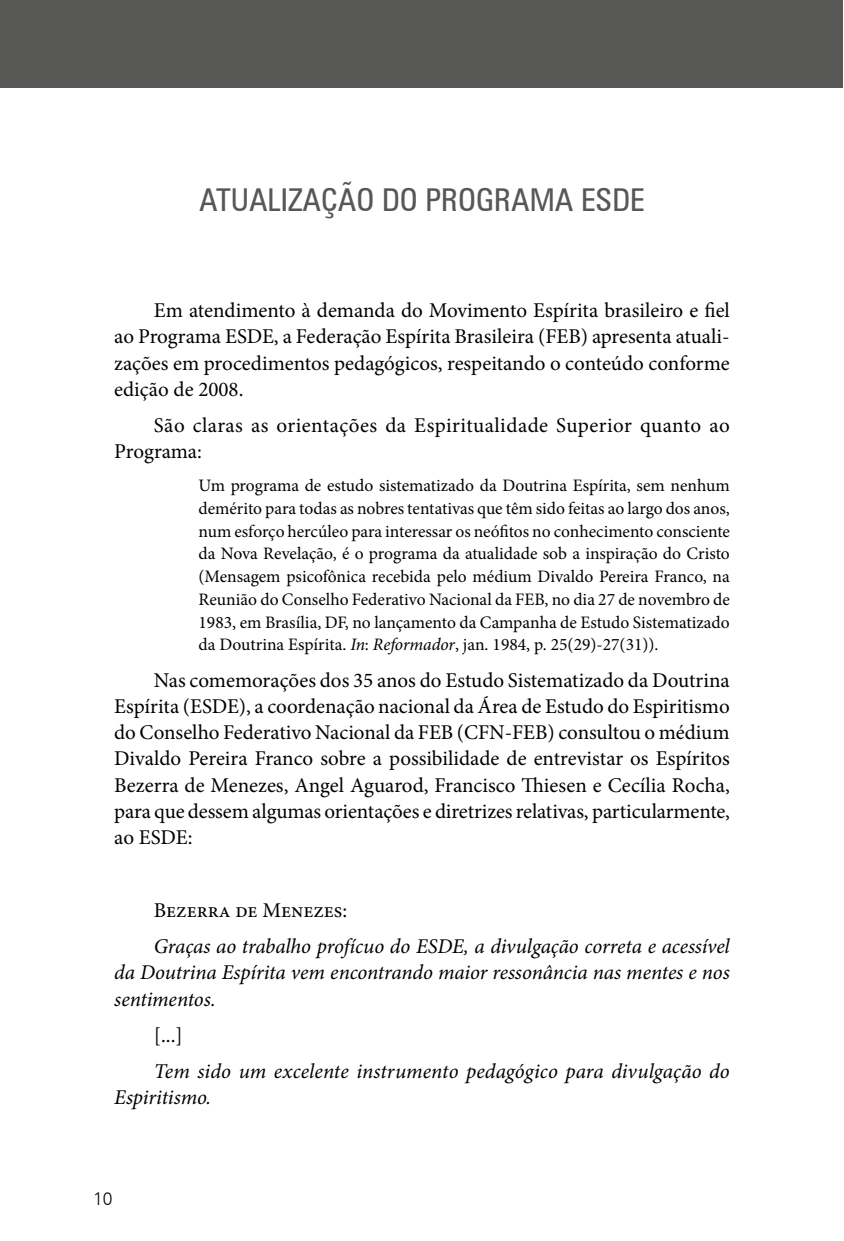
<style>
.page{position:relative;width:844px;height:1241px;background:#fff}
.page>*{position:absolute;margin:0;border:0;box-sizing:border-box;transform-origin:0 0}
.t1{font:condensed 31.5px "Zurich BT";color:#575756}
.t2{font:21px/26.2px "Minion Pro";color:#000;text-align:justify}
.t3{font:italic 21px/26.2px "Minion Pro";letter-spacing:-.005em;color:#000;text-align:justify}
.t4{font:17.5px/22.8px "Minion Pro";color:#000;text-align:justify}
.t5{font:300 17.5px "Zurich BT";color:#000}
.s1{font-style:italic}
</style>
<div class="page">
<div style="left:0;top:0;width:842px;height:88px;background:#575756"></div>
<h1 class="t1" style="left:199px;top:181px;width:447px">ATUALIZAÇÃO DO PROGRAMA ESDE</h1>
<p class="t2" style="left:114px;top:297px;width:617px;text-indent:40px">Em atendimento à demanda do Movimento Espírita brasileiro e fiel ao Programa ESDE, a Federação Espírita Brasileira (FEB) apresenta atuali&shy;zações em procedimentos pedagógicos, respeitando o conteúdo conforme edição de 2008.</p>
<p class="t2" style="left:114px;top:412px;width:617px;text-indent:40px">São claras as orientações da Espiritualidade Superior quanto ao<br>Programa:</p>
<p class="t4" style="left:198px;top:474px;width:533px">Um programa de estudo sistematizado da Doutrina Espírita, sem nenhum demérito para todas as nobres tentativas que têm sido feitas ao largo dos anos, num esforço hercúleo para interessar os neófitos no conhecimento consciente da Nova Revelação, é o programa da atualidade sob a inspiração do Cristo (Mensagem psicofônica recebida pelo médium Divaldo Pereira Franco, na Reunião do Conselho Federativo Nacional da FEB, no dia 27 de novembro de 1983, em Brasília, DF, no lançamento da Campanha de Estudo Sistematizado da Doutrina Espírita. <span class="s1">In</span>: <span class="s1">Reformador</span>, jan. 1984, p. 25(29)-27(31)).</p>
<p class="t2" style="left:114px;top:666px;width:617px;text-indent:40px">Nas comemorações dos 35 anos do Estudo Sistematizado da Doutrina Espírita (ESDE), a coordenação nacional da Área de Estudo do Espiritismo do Conselho Federativo Nacional da FEB (CFN-FEB) consultou o médium Divaldo Pereira Franco sobre a possibilidade de entrevistar os Espíritos Bezerra de Menezes, Angel Aguarod, Francisco Thiesen e Cecília Rocha, para que dessem algumas orientações e diretrizes relativas, particularmente, ao ESDE:</p>
<p class="t2" style="left:154px;top:896px;width:195px">Bezerra de Menezes:</p>
<p class="t3" style="left:114px;top:932px;width:617px;text-indent:40px">Graças ao trabalho profícuo do ESDE, a divulgação correta e acessível da Doutrina Espírita vem encontrando maior ressonância nas mentes e nos sentimentos.</p>
<p class="t2" style="left:154px;top:1021px;width:30px">[...]</p>
<p class="t3" style="left:114px;top:1057px;width:617px;text-indent:40px">Tem sido um excelente instrumento pedagógico para divulgação do<br>Espiritismo.</p>
<p class="t5" style="left:93px;top:1188px;width:21px">10</p>
</div>
